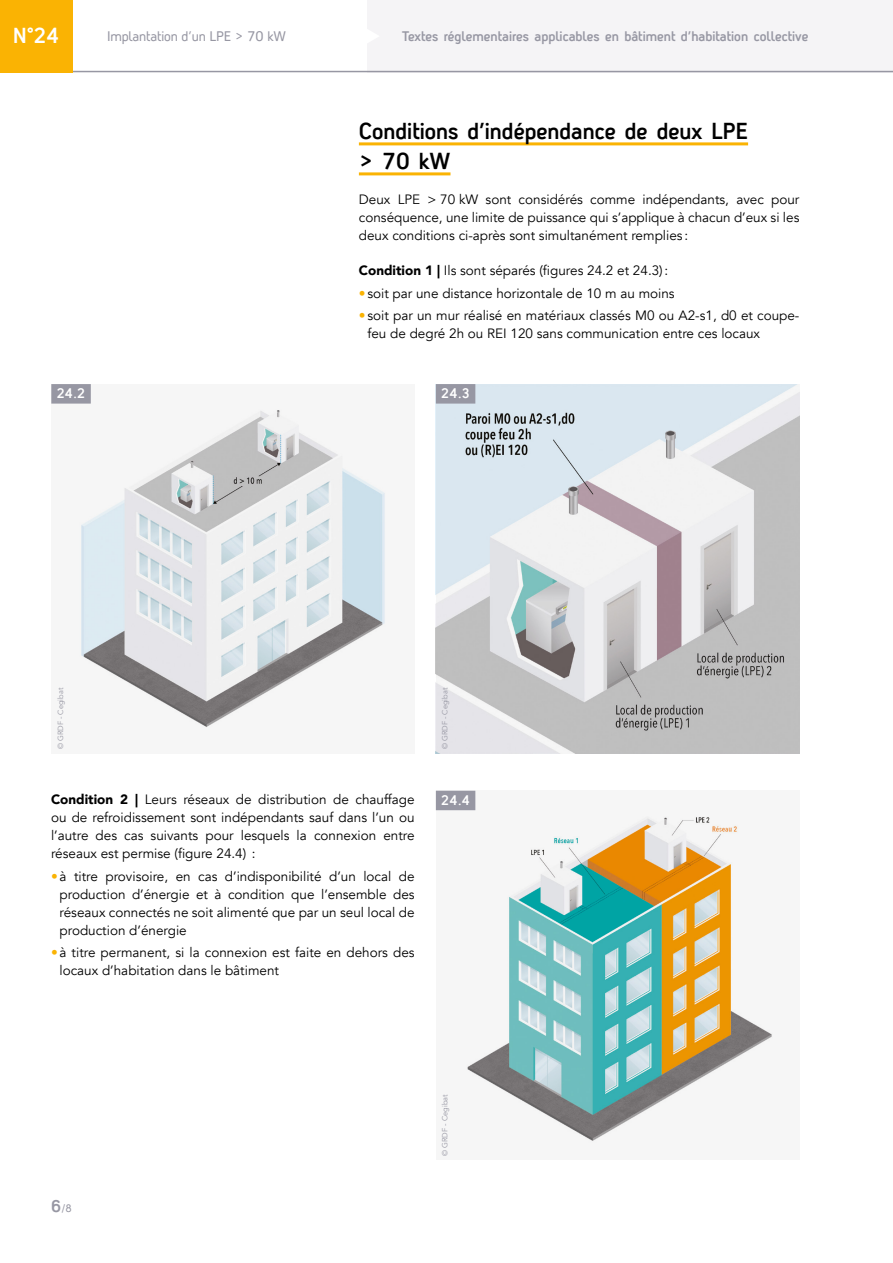
<style>
.page{position:relative;width:893px;height:1263px;background:#fff}
.page>*{position:absolute;margin:0;border:0;box-sizing:border-box;transform-origin:0 0}
.t1{font:700 22.5px/30px "Antagometrica BT";color:#000}
.t2{font:700 21.15px "Antagometrica BT";color:#fff}
.t3{font:13.5px/18px "Avenir";color:#000;text-align:justify}
.t4{font:700 13.5px "Antagometrica BT";color:#9797a3}
.t5{font:13.5px "Antagometrica BT";letter-spacing:-.01em;color:#9797a3}
.t6{font:700 13.5px "Antagometrica BT";color:#fff}
.t7{font:10.5px "Antagometrica BT";color:#9797a3}
.t8{font:7.5px "Avenir";color:#9797a3}
.s1{font-weight:900}
.s2{color:#fab303}
.s3{font-weight:700;font-size:16.5px}
</style>
<div class="page">
<div style="left:367px;top:0;width:526px;height:72px;background:#f5f4f6"></div>
<svg style="left:367px;top:30px;width:11px;height:13px"></svg>
<hr style="left:72px;top:71px;width:821px;height:1px;background:#9797a3">
<div style="left:0;top:0;width:72px;height:72px;background:#fab303"></div>
<hr style="left:359px;top:142px;width:389px;height:3px;background:#fab303">
<hr style="left:359px;top:172px;width:91px;height:3px;background:#fab303">
<img style="left:80px;top:410px;width:306px;height:318px">
<img style="left:436px;top:384px;width:363px;height:369px">
<img style="left:436px;top:791px;width:337px;height:351px">
<div style="left:51px;top:384px;width:40px;height:20px;background:#9797a3"></div>
<div style="left:436px;top:384px;width:39px;height:20px;background:#9797a3"></div>
<div style="left:436px;top:791px;width:39px;height:19px;background:#9797a3"></div>
<h2 class="t2" style="left:13px;top:23px;width:48px">N°24</h2>
<p class="t5" style="left:107px;top:28px;width:181px">Implantation d’un LPE &gt; 70 kW</p>
<p class="t4" style="left:402px;top:28px;width:408px">Textes réglementaires applicables en bâtiment d’habitation collective</p>
<h1 class="t1" style="left:359px;top:116px;width:391px">Conditions d’indépendance de deux LPE &gt; 70 kW</h1>
<p class="t3" style="left:359px;top:191px;width:442px">Deux LPE &gt; 70 kW sont considérés comme indépendants, avec pour conséquence, une limite de puissance qui s’applique à chacun d’eux si les deux conditions ci-après sont simultanément remplies :</p>
<p class="t3" style="left:359px;top:262px;width:311px"><span class="s1">Condition 1 |</span> Ils sont séparés (figures 24.2 et 24.3):</p>
<p class="t3" style="left:359px;top:284px;width:317px"><span class="s2">•</span> soit par une distance horizontale de 10 m au moins</p>
<p class="t3" style="left:367px;top:306px;width:434px;text-indent:-9px"><span class="s2">•</span> soit par un mur réalisé en matériaux classés M0 ou A2-s1, d0 et coupe&shy;feu de degré 2h ou REI 120 sans communication entre ces locaux</p>
<p class="t6" style="left:57px;top:385px;width:30px">24.2</p>
<p class="t6" style="left:441px;top:385px;width:30px">24.3</p>
<p class="t8" style="left:56px;top:749px;width:63px;rotate:-90deg">© GRDF - Cegibat</p>
<p class="t8" style="left:441px;top:749px;width:63px;rotate:-90deg">© GRDF - Cegibat</p>
<p class="t3" style="left:51px;top:791px;width:365px"><span class="s1">Condition 2 |</span> Leurs réseaux de distribution de chauffage</p>
<p class="t6" style="left:441px;top:792px;width:30px">24.4</p>
<p class="t3" style="left:51px;top:809px;width:365px">ou de refroidissement sont indépendants sauf dans l’un ou l’autre des cas suivants pour lesquels la connexion entre réseaux est permise (figure 24.4) :</p>
<p class="t3" style="left:60px;top:867px;width:357px;text-indent:-9px"><span class="s2">•</span> à titre provisoire, en cas d’indisponibilité d’un local de production d’énergie et à condition que l’ensemble des réseaux connectés ne soit alimenté que par un seul local de production d’énergie</p>
<p class="t3" style="left:60px;top:943px;width:357px;text-indent:-9px"><span class="s2">•</span> à titre permanent, si la connexion est faite en dehors des locaux d’habitation dans le bâtiment</p>
<p class="t7" style="left:51px;top:1202px;width:22px"><span class="s3">6</span>/8</p>
<p class="t8" style="left:441px;top:1156px;width:63px;rotate:-90deg">© GRDF - Cegibat</p>
</div>
